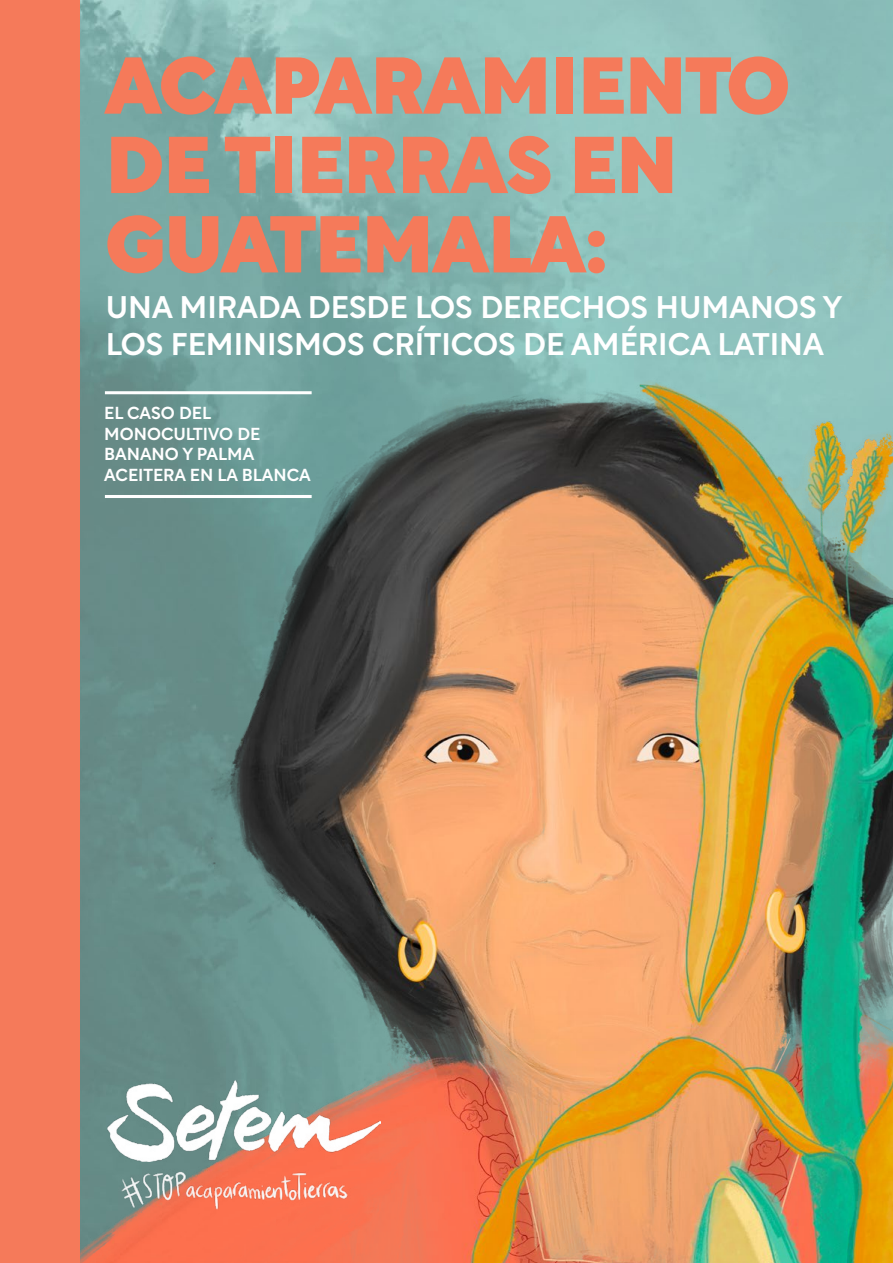
<style>
.page{position:relative;width:893px;height:1263px;background:#fff}
.page>*{position:absolute;margin:0;border:0;box-sizing:border-box;transform-origin:0 0}
.t1{font:900 78.3px/79.3px "Rotunda";color:#f57a5a}
.t2{font:500 30.9px/37px "Rotunda";color:#fff}
.t3{font:500 17.1px/20.5px "Rotunda";color:#fff}
</style>
<div class="page">
<img style="left:80px;top:223px;width:813px;height:1040px">
<hr style="left:105px;top:391px;width:207px;height:3px;background:#fff">
<hr style="left:105px;top:495px;width:207px;height:3px;background:#fff">
<div style="left:0;top:0;width:80px;height:1263px;background:#f57a5a"></div>
<img style="left:107px;top:1080px;width:273px;height:82px">
<img style="left:106px;top:1165px;width:245px;height:56px">
<h1 class="t1" style="left:106px;top:38px;width:685px">ACAPARAMIENTO<br>DE TIERRAS EN<br>GUATEMALA:</h1>
<p class="t2" style="left:106px;top:285px;width:738px">UNA MIRADA DESDE LOS DERECHOS HUMANOS Y<br>LOS FEMINISMOS CRÍTICOS DE AMÉRICA LATINA</p>
<p class="t3" style="left:104px;top:401px;width:208px">EL CASO DEL<br>MONOCULTIVO DE<br>BANANO Y PALMA<br>ACEITERA EN LA BLANCA</p>
</div>
